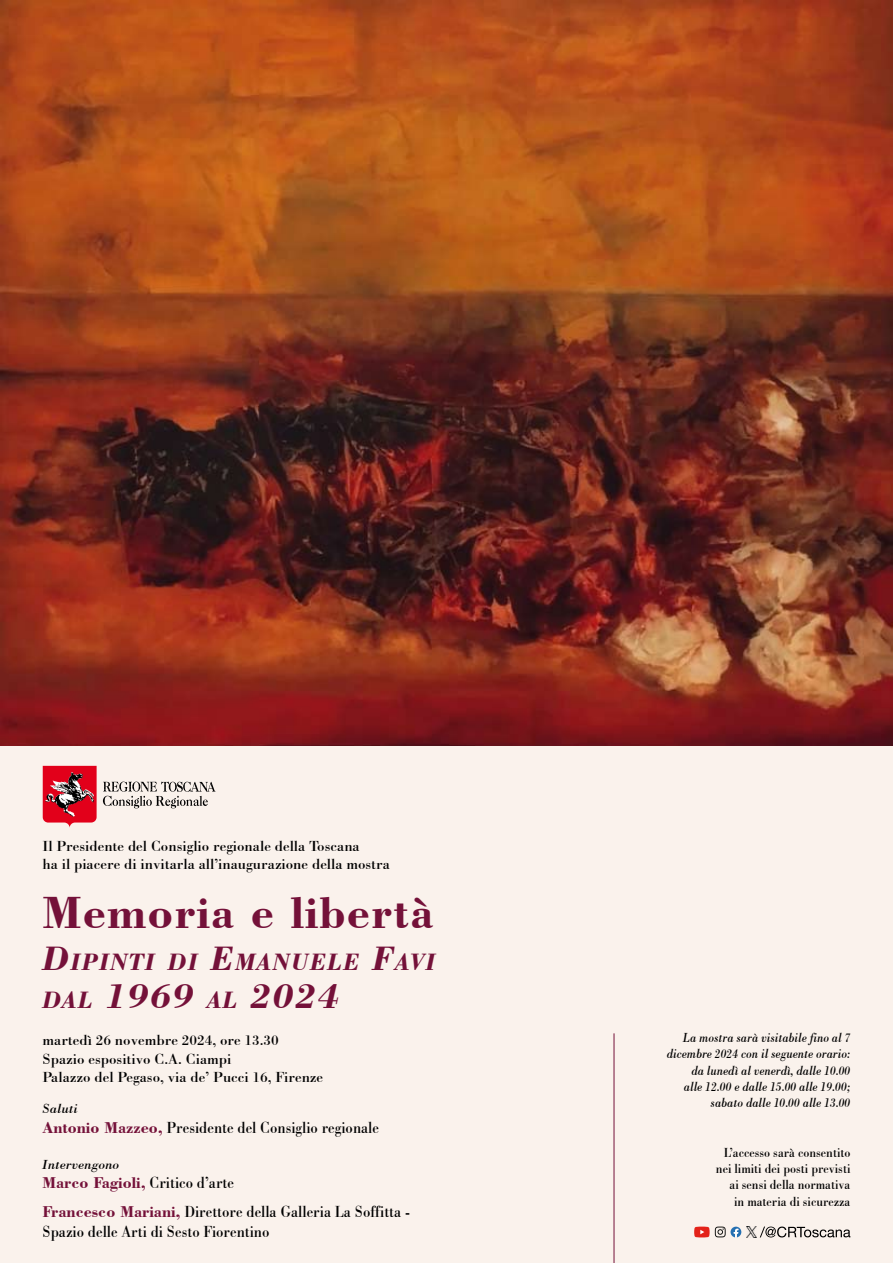
<style>
.page{position:relative;width:893px;height:1263px;background:#faf2ec}
.page>*{position:absolute;margin:0;border:0;box-sizing:border-box;transform-origin:0 0}
.t1{font:700 47.4px "Bodoni BT";letter-spacing:.025em;color:#741139}
.t2{font:italic 700 35.55px "Bodoni BT";letter-spacing:.025em;color:#741139}
.t3{font:italic 700 24.9px "Bodoni BT";letter-spacing:.035em;color:#741139}
.t4{font:16.5px/28.3px "Bodoni BT";color:#000;scale:.9 1}
.t5{font:15px/18px "Bodoni BT";color:#000}
.t6{font:italic 13.5px/16.2px "Bodoni BT";color:#000;text-align:right;scale:.85 1}
.t7{font:13.5px/16.2px "Bodoni BT";color:#000;text-align:right;scale:.9 1}
.t8{font:italic 13.5px "Bodoni BT";color:#000}
.s1{font-size:35.55px}
.s2{font-size:24.9px}
.s3{font-weight:700;color:#741139}
</style>
<div class="page">
<svg style="left:694px;top:1226px;width:156px;height:11px"></svg>
<svg style="left:43px;top:766px;width:54px;height:62px"></svg>
<img style="left:44px;top:771px;width:51px;height:47px">
<svg style="left:103px;top:782px;width:113px;height:26px"></svg>
<hr style="left:614px;top:1033px;width:1px;height:230px;background:#741139">
<img style="left:0;top:0;width:893px;height:746px">
<p class="t5" style="left:43px;top:836px;width:349px">Il Presidente del Consiglio regionale della Toscana<br>ha il piacere di invitarla all’inaugurazione della mostra</p>
<h1 class="t1" style="left:43px;top:883px;width:393px">Memoria e libertà</h1>
<h3 class="t3" style="left:43px;top:947px;width:395px"><span class="s1">D</span>IPINTI DI <span class="s1">E</span>MANUELE <span class="s1">F</span>AVI</h3>
<h2 class="t2" style="left:43px;top:974px;width:298px"><span class="s2">DAL</span> 1969 <span class="s2">AL</span> 2024</h2>
<p class="t5" style="left:43px;top:1031px;width:282px">martedì 26 novembre 2024, ore 13.30<br>Spazio espositivo C.A. Ciampi<br>Palazzo del Pegaso, via de’ Pucci 16, Firenze</p>
<p class="t8" style="left:43px;top:1100px;width:37px">Saluti</p>
<p class="t4" style="left:43px;top:1113px;width:375px"><span class="s3">Antonio Mazzeo,</span> Presidente del Consiglio regionale</p>
<p class="t8" style="left:43px;top:1156px;width:78px">Intervengono</p>
<p class="t4" style="left:43px;top:1168px;width:410px"><span class="s3">Marco Fagioli,</span> Critico d’arte<br><span class="s3">Francesco Mariani,</span> Direttore della Galleria La Soffitta -</p>
<p class="t4" style="left:43px;top:1217px;width:254px">Spazio delle Arti di Sesto Fiorentino</p>
<p class="t6" style="left:667px;top:1029px;width:218px">La mostra sarà visitabile fino al 7 dicembre 2024 con il seguente orario: da lunedì al venerdì, dalle 10.00<br>alle 12.00 e dalle 15.00 alle 19.00; sabato dalle 10.00 alle 13.00</p>
<p class="t7" style="left:716px;top:1144px;width:151px">L’accesso sarà consentito nei limiti dei posti previsti ai sensi della normativa<br>in materia di sicurezza</p>
</div>
